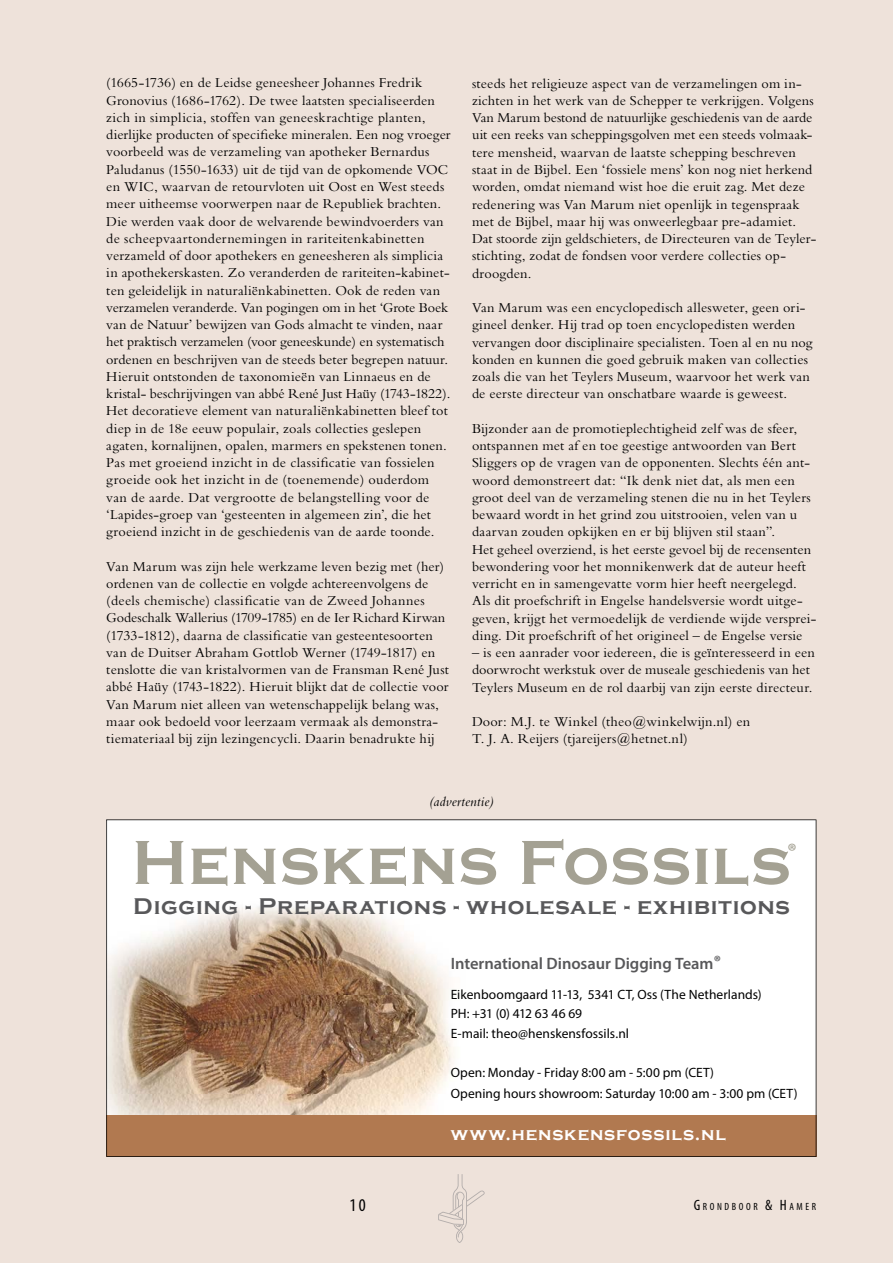
<style>
.page{position:relative;width:893px;height:1263px;background:#eee2da}
.page>*{position:absolute;margin:0;border:0;box-sizing:border-box;transform-origin:0 0}
.t1{font:700 64.5px "Copperplate Gothic";letter-spacing:.015em;color:#a4a193}
.t2{font:700 23.4px "Copperplate Gothic";letter-spacing:.03em;color:#58585a}
.t3{font:600 21px "Myriad Pro";color:#a4a193}
.t4{font:700 18px "Copperplate Gothic";letter-spacing:.045em;color:#fff}
.t5{font:condensed 18px "Myriad Pro";color:#000}
.t6{font:600 16.5px "Myriad Pro";letter-spacing:-.005em;color:#58585a}
.t7{font:14.25px/17.2px "M Bembo";letter-spacing:.01em;color:#000}
.t8{font:italic 14.25px "M Bembo";letter-spacing:.01em;color:#000}
.t9{font:13.5px/19.5px "Myriad Pro";letter-spacing:.005em;color:#000}
.t10{font:condensed 10.5px "Myriad Pro";letter-spacing:.245em;color:#000}
.s1{font-size:15px}
</style>
<div class="page">
<svg style="left:438px;top:1174px;width:47px;height:69px"></svg>
<svg style="left:106px;top:819px;width:710px;height:338px;background:#e0d2c7"></svg>
<p class="t7" style="left:106px;top:74px;width:346px">(1665-1736) en de Leidse geneesheer Johannes Fredrik Gronovius (1686-1762). De twee laatsten specialiseerden zich in simplicia, stoffen van geneeskrachtige planten, dierlijke producten of specifieke mineralen. Een nog vroeger voorbeeld was de verzameling van apotheker Bernardus Paludanus (1550-1633) uit de tijd van de opkomende VOC en WIC, waarvan de retourvloten uit Oost en West steeds meer uitheemse voorwerpen naar de Republiek brachten.<br>Die werden vaak door de welvarende bewindvoerders van de scheepvaartondernemingen in rariteitenkabinetten verzameld of door apothekers en geneesheren als simplicia in apothekerskasten. Zo veranderden de rariteiten-kabinet&shy;ten geleidelijk in naturaliënkabinetten. Ook de reden van verzamelen veranderde. Van pogingen om in het ‘Grote Boek van de Natuur’ bewijzen van Gods almacht te vinden, naar het praktisch verzamelen (voor geneeskunde) en systematisch ordenen en beschrijven van de steeds beter begrepen natuur.<br>Hieruit ontstonden de taxonomieën van Linnaeus en de kristal- beschrijvingen van abbé René Just Haüy (1743-1822).<br>Het decoratieve element van naturaliënkabinetten bleef tot diep in de 18e eeuw populair, zoals collecties geslepen agaten, kornalijnen, opalen, marmers en spekstenen tonen.<br>Pas met groeiend inzicht in de classificatie van fossielen groeide ook het inzicht in de (toenemende) ouderdom van de aarde. Dat vergrootte de belangstelling voor de ‘Lapides-groep van ‘gesteenten in algemeen zin’, die het groeiend inzicht in de geschiedenis van de aarde toonde.</p>
<p class="t7" style="left:106px;top:558px;width:344px">Van Marum was zijn hele werkzame leven bezig met (her) ordenen van de collectie en volgde achtereenvolgens de (deels chemische) classificatie van de Zweed Johannes Godeschalk Wallerius (1709-1785) en de Ier Richard Kirwan (1733-1812), daarna de classificatie van gesteentesoorten van de Duitser Abraham Gottlob Werner (1749-1817) en tenslotte die van kristalvormen van de Fransman René Just abbé Haüy (1743-1822). Hieruit blijkt dat de collectie voor Van Marum niet alleen van wetenschappelijk belang was, maar ook bedoeld voor leerzaam vermaak als demonstra&shy;tiemateriaal bij zijn lezingencycli. Daarin benadrukte hij</p>
<p class="t7" style="left:472px;top:75px;width:346px">steeds het religieuze aspect van de verzamelingen om in&shy;zichten in het werk van de Schepper te verkrijgen. Volgens Van Marum bestond de natuurlijke geschiedenis van de aarde uit een reeks van scheppingsgolven met een steeds volmaak&shy;tere mensheid, waarvan de laatste schepping beschreven staat in de Bijbel. Een ‘fossiele mens’ kon nog niet herkend worden, omdat niemand wist hoe die eruit zag. Met deze redenering was Van Marum niet openlijk in tegenspraak met de Bijbel, maar hij was onweerlegbaar pre-adamiet.<br>Dat stoorde zijn geldschieters, de Directeuren van de Teyler&shy;stichting, zodat de fondsen voor verdere collecties op&shy;droogden.</p>
<p class="t7" style="left:472px;top:299px;width:342px">Van Marum was een encyclopedisch allesweter, geen ori&shy;gineel denker. Hij trad op toen encyclopedisten werden vervangen door disciplinaire specialisten. Toen al en nu nog konden en kunnen die goed gebruik maken van collecties zoals die van het Teylers Museum, waarvoor het werk van de eerste directeur van onschatbare waarde is geweest.</p>
<p class="t7" style="left:472px;top:420px;width:346px">Bijzonder aan de promotieplechtigheid zelf was de sfeer, ontspannen met af en toe geestige antwoorden van Bert Sliggers op de vragen van de opponenten. Slechts één ant&shy;woord demonstreert dat: “Ik denk niet dat, als men een groot deel van de verzameling stenen die nu in het Teylers bewaard wordt in het grind zou uitstrooien, velen van u daarvan zouden opkijken en er bij blijven stil staan”.<br>Het geheel overziend, is het eerste gevoel bij de recensenten bewondering voor het monnikenwerk dat de auteur heeft verricht en in samengevatte vorm hier heeft neergelegd.<br>Als dit proefschrift in Engelse handelsversie wordt uitge&shy;geven, krijgt het vermoedelijk de verdiende wijde versprei&shy;ding. Dit proefschrift of het origineel – de Engelse versie</p>
<p class="t7" style="left:472px;top:644px;width:344px">– is een aanrader voor iedereen, die is geïnteresseerd in een doorwrocht werkstuk over de museale geschiedenis van het<br>Teylers Museum en de rol daarbij van zijn eerste directeur.</p>
<p class="t7" style="left:472px;top:713px;width:280px">Door: M.J. te Winkel (theo@winkelwijn.nl) en<br>T. J. A. Reijers (tjareijers@hetnet.nl)</p>
<p class="t8" style="left:429px;top:794px;width:66px">(advertentie)</p>
<h1 class="t1" style="left:132px;top:827px;width:660px">Henskens Fossils</h1>
<h3 class="t3" style="left:787px;top:837px;width:11px">®</h3>
<h2 class="t2" style="left:133px;top:893px;width:658px">Digging - Preparations - wholesale - exhibitions</h2>
<p class="t6" style="left:451px;top:953px;width:272px">International Dinosaur Digging Team®</p>
<p class="t9" style="left:451px;top:984px;width:312px">Eikenboomgaard 11-13, 5341 CT, Oss (The Netherlands)<br>PH: +31 (0) 412 63 46 69<br>E-mail: theo@henskensfossils.nl</p>
<p class="t9" style="left:451px;top:1061px;width:348px;line-height:21px">Open: Monday - Friday 8:00 am - 5:00 pm (CET)<br>Opening hours showroom: Saturday 10:00 am - 3:00 pm (CET)</p>
<p class="t4" style="left:451px;top:1124px;width:276px">www.henskensfossils.nl</p>
<p class="t5" style="left:350px;top:1194px;width:18px">210</p>
<p class="t10" style="left:694px;top:1200px;width:124px"><span class="s1">G</span>RONDBOOR <span class="s1">&amp; H</span>AMER</p>
</div>
